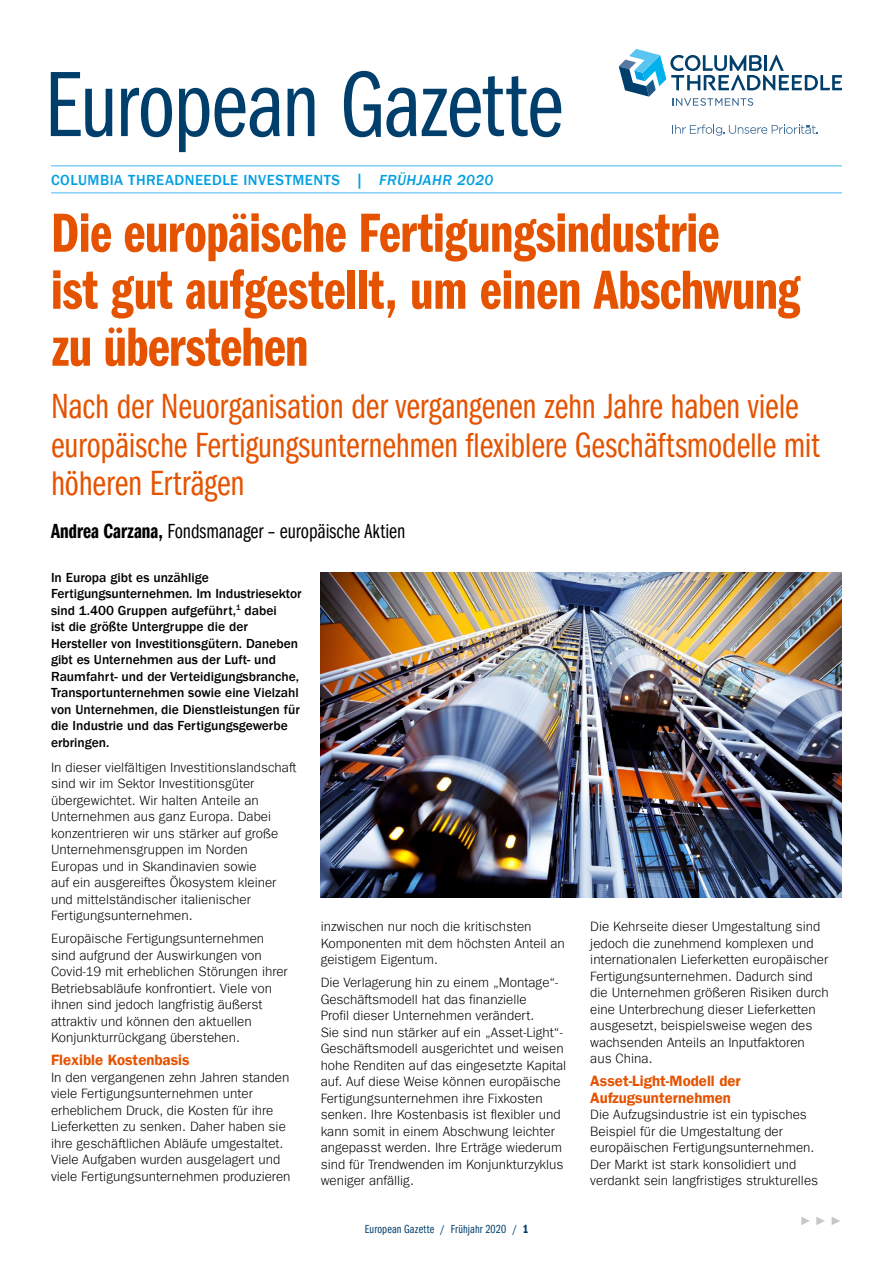
<style>
.page{position:relative;width:893px;height:1263px;background:#fff}
.page>*{position:absolute;margin:0;border:0;box-sizing:border-box;transform-origin:0 0}
.t1{font:96px "ITC Frank Gofor Ameriprise Bk Cm";letter-spacing:-.015em;color:#003e6b}
.t2{font:57px/57px "ITC Frank Gofor Ameriprise Dm Cm";letter-spacing:-.005em;color:#e55300}
.t3{font:36px/39px "ITC Frank Gofor Ameriprise Bk Cm";letter-spacing:-.005em;color:#e55300}
.t4{font:21px "ITC Frank Gofor Ameriprise Bk Cm";color:#000}
.t5{font:15px/16.5px "ITC Frank Gofor Ameriprise Dm";color:#e55300}
.t6{font:500 15px "ITC Frank Gofor Ameriprise";letter-spacing:.035em;color:#009fe3}
.t7{font:300 13.5px/16.5px "ITC Frank Gofor Ameriprise";color:#000}
.t8{font:500 13.5px/16.5px "ITC Frank Gofor Ameriprise";color:#000}
.t9{font:12px "ITC Frank Gofor Ameriprise Bk Cm";letter-spacing:.015em;color:#003e6b}
.t10{font:12px "Arial";color:#c6c6c6}
.s1{font-style:italic}
.s2{font-family:"ITC Frank Gofor Ameriprise Dm Cm"}
</style>
<div class="page">
<hr style="left:51px;top:165px;width:791px;height:2px;background:#83d0f5">
<hr style="left:51px;top:192px;width:791px;height:2px;background:#83d0f5">
<svg style="left:619px;top:49px;width:223px;height:57px"></svg>
<svg style="left:672px;top:125px;width:146px;height:11px"></svg>
<img style="left:321px;top:573px;width:521px;height:324px">
<h1 class="t1" style="left:45px;top:52px;width:520px">European Gazette</h1>
<p class="t6" style="left:51px;top:171px;width:444px">COLUMBIA THREADNEEDLE INVESTMENTS | <span class="s1">FRÜHJAHR 2020</span></p>
<h2 class="t2" style="left:51px;top:205px;width:750px">Die europäische Fertigungsindustrie<br>ist gut aufgestellt, um einen Abschwung zu überstehen</h2>
<h3 class="t3" style="left:51px;top:387px;width:771px">Nach der Neuorganisation der vergangenen zehn Jahre haben viele europäische Fertigungsunternehmen flexiblere Geschäftsmodelle mit höheren Erträgen</h3>
<h3 class="t4" style="left:51px;top:520px;width:356px"><span class="s2">Andrea Carzana,</span> Fondsmanager – europäische Aktien</h3>
<p class="t8" style="left:51px;top:569px;width:252px">In Europa gibt es unzählige Fertigungsunternehmen. Im Industriesektor sind 1.400 Gruppen aufgeführt,<sup>1</sup> dabei<br>ist die größte Untergruppe die der Hersteller von Investitionsgütern. Daneben gibt es Unternehmen aus der Luft- und Raumfahrt- und der Verteidigungsbranche, Transportunternehmen sowie eine Vielzahl von Unternehmen, die Dienstleistungen für die Industrie und das Fertigungsgewerbe erbringen.</p>
<p class="t7" style="left:51px;top:759px;width:247px">In dieser vielfältigen Investitionslandschaft sind wir im Sektor Investitionsgüter übergewichtet. Wir halten Anteile an Unternehmen aus ganz Europa. Dabei konzentrieren wir uns stärker auf große Unternehmensgruppen im Norden Europas und in Skandinavien sowie<br>auf ein ausgereiftes Ökosystem kleiner und mittelständischer italienischer Fertigungsunternehmen.</p>
<p class="t7" style="left:51px;top:930px;width:238px">Europäische Fertigungsunternehmen sind aufgrund der Auswirkungen von Covid-19 mit erheblichen Störungen ihrer Betriebsabläufe konfrontiert. Viele von ihnen sind jedoch langfristig äußerst attraktiv und können den aktuellen Konjunkturrückgang überstehen.</p>
<p class="t5" style="left:51px;top:1052px;width:140px">Flexible Kostenbasis</p>
<p class="t7" style="left:51px;top:1069px;width:241px">In den vergangenen zehn Jahren standen viele Fertigungsunternehmen unter erheblichem Druck, die Kosten für ihre Lieferketten zu senken. Daher haben sie ihre geschäftlichen Abläufe umgestaltet.<br>Viele Aufgaben wurden ausgelagert und viele Fertigungsunternehmen produzieren</p>
<p class="t7" style="left:321px;top:919px;width:246px">inzwischen nur noch die kritischsten<br>Komponenten mit dem höchsten Anteil an geistigem Eigentum.</p>
<p class="t7" style="left:321px;top:974px;width:247px">Die Verlagerung hin zu einem „Montage“- Geschäftsmodell hat das finanzielle<br>Profil dieser Unternehmen verändert.<br>Sie sind nun stärker auf ein „Asset-Light“- Geschäftsmodell ausgerichtet und weisen hohe Renditen auf das eingesetzte Kapital auf. Auf diese Weise können europäische Fertigungsunternehmen ihre Fixkosten senken. Ihre Kostenbasis ist flexibler und kann somit in einem Abschwung leichter angepasst werden. Ihre Erträge wiederum sind für Trendwenden im Konjunkturzyklus weniger anfällig.</p>
<p class="t9" style="left:365px;top:1222px;width:165px">European Gazette / Frühjahr 2020 / <span class="s2">1</span></p>
<p class="t7" style="left:590px;top:918px;width:240px">Die Kehrseite dieser Umgestaltung sind jedoch die zunehmend komplexen und internationalen Lieferketten europäischer Fertigungsunternehmen. Dadurch sind die Unternehmen größeren Risiken durch eine Unterbrechung dieser Lieferketten ausgesetzt, beispielsweise wegen des wachsenden Anteils an Inputfaktoren aus China.</p>
<p class="t5" style="left:590px;top:1073px;width:152px">Asset-Light-Modell der<br>Aufzugsunternehmen</p>
<p class="t7" style="left:590px;top:1106px;width:229px">Die Aufzugsindustrie ist ein typisches Beispiel für die Umgestaltung der europäischen Fertigungsunternehmen.<br>Der Markt ist stark konsolidiert und verdankt sein langfristiges strukturelles</p>
<p class="t10" style="left:800px;top:1213px;width:44px">► ► ►</p>
</div>
